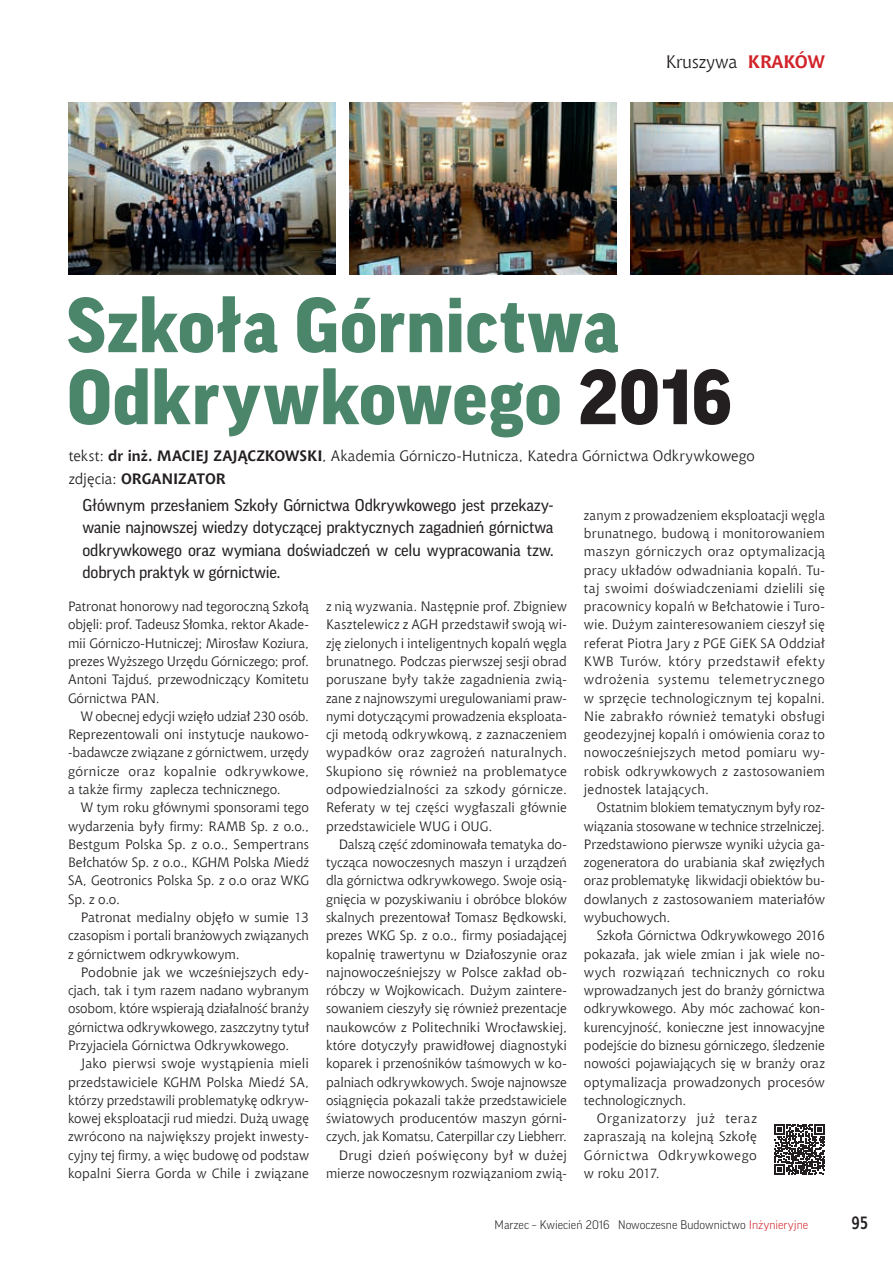
<style>
.page{position:relative;width:893px;height:1263px;background:#fff}
.page>*{position:absolute;margin:0;border:0;box-sizing:border-box;transform-origin:0 0}
.t1{font:900 75px/72px "Good Pro";letter-spacing:.01em;color:#4b866b}
.t2{font:18px "Chianti EU";color:#231f20}
.t3{font:700 18px "Aerton Cnd EFN";color:#231f20}
.t4{font:16.5px/22.5px "Good Pro";letter-spacing:-.01em;color:#231f20;text-align:justify}
.t5{font:15px/22.5px "Chianti EU";letter-spacing:.005em;color:#231f20}
.t6{font:13.5px/18.3px "Chianti EU";color:#231f20;text-align:justify}
.t7{font:13.5px "Chianti EU";letter-spacing:.05em;color:#231f20}
.t8{font:13.5px "Chianti EU";letter-spacing:.04em;color:#231f20}
.t9{font:300 12px "Good Pro";color:#231f20}
.s1{font-weight:700;color:#d1232a}
.s2{color:#231f20}
.s3{font-weight:700}
.s4{color:#d1232a}
</style>
<div class="page">
<img style="left:69px;top:102px;width:266px;height:172px">
<img style="left:350px;top:102px;width:266px;height:172px">
<img style="left:631px;top:102px;width:262px;height:172px">
<svg style="left:774px;top:1124px;width:51px;height:51px"></svg>
<h2 class="t2" style="left:666px;top:51px;width:161px">Kruszywa <span class="s1">KRAKÓW</span></h2>
<h1 class="t1" style="left:67px;top:289px;width:666px">Szkoła Górnictwa<br>Odkrywkowego <span class="s2">2016</span></h1>
<p class="t5" style="left:69px;top:444px;width:688px">tekst: <span class="s3">dr inż. MACIEJ ZAJĄCZKOWSKI</span>, Akademia Górniczo-Hutnicza, Katedra Górnictwa Odkrywkowego zdjęcia: <span class="s3">ORGANIZATOR</span></p>
<p class="t4" style="left:82px;top:493px;width:473px">Głównym przesłaniem Szkoły Górnictwa Odkrywkowego jest przekazy&shy;wanie najnowszej wiedzy dotyczącej praktycznych zagadnień górnictwa odkrywkowego oraz wymiana doświadczeń w celu wypracowania tzw. dobrych praktyk w górnictwie.</p>
<p class="t6" style="left:68px;top:597px;width:242px">Patronat honorowy nad tegoroczną Szkołą objęli: prof. Tadeusz Słomka, rektor Akade&shy;mii Górniczo-Hutniczej; Mirosław Koziura, prezes Wyższego Urzędu Górniczego; prof.<br>Antoni Tajduś, przewodniczący Komitetu Górnictwa PAN.</p>
<p class="t6" style="left:68px;top:707px;width:242px;text-indent:13px">W obecnej edycji wzięło udział 230 osób.<br>Reprezentowali oni instytucje naukowo--badawcze związane z górnictwem, urzędy górnicze oraz kopalnie odkrywkowe, a także firmy zaplecza technicznego.</p>
<p class="t6" style="left:68px;top:798px;width:242px;text-indent:13px">W tym roku głównymi sponsorami tego wydarzenia były firmy: RAMB Sp. z o.o., Bestgum Polska Sp. z o.o., Sempertrans Bełchatów Sp. z o.o., KGHM Polska Miedź SA, Geotronics Polska Sp. z o.o oraz WKG Sp. z o.o.</p>
<p class="t6" style="left:68px;top:908px;width:242px;text-indent:13px">Patronat medialny objęło w sumie 13 czasopism i portali branżowych związanych z górnictwem odkrywkowym.</p>
<p class="t6" style="left:68px;top:963px;width:242px;text-indent:13px">Podobnie jak we wcześniejszych edy&shy;cjach, tak i tym razem nadano wybranym osobom, które wspierają działalność branży górnictwa odkrywkowego, zaszczytny tytuł Przyjaciela Górnictwa Odkrywkowego.</p>
<p class="t6" style="left:68px;top:1054px;width:242px;text-indent:13px">Jako pierwsi swoje wystąpienia mieli przedstawiciele KGHM Polska Miedź SA, którzy przedstawili problematykę odkryw&shy;kowej eksploatacji rud miedzi. Dużą uwagę zwrócono na największy projekt inwesty&shy;cyjny tej firmy, a więc budowę od podstaw kopalni Sierra Gorda w Chile i związane</p>
<p class="t6" style="left:326px;top:597px;width:242px">z nią wyzwania. Następnie prof. Zbigniew Kasztelewicz z AGH przedstawił swoją wi&shy;zję zielonych i inteligentnych kopalń węgla brunatnego. Podczas pierwszej sesji obrad poruszane były także zagadnienia zwią&shy;zane z najnowszymi uregulowaniami praw&shy;nymi dotyczącymi prowadzenia eksploata&shy;cji metodą odkrywkową, z zaznaczeniem wypadków oraz zagrożeń naturalnych.<br>Skupiono się również na problematyce odpowiedzialności za szkody górnicze.<br>Referaty w tej części wygłaszali głównie przedstawiciele WUG i OUG.</p>
<p class="t6" style="left:326px;top:835px;width:242px;text-align:right">Dalszą część zdominowała tematyka do&shy;tycząca nowoczesnych maszyn i urządzeń dla górnictwa odkrywkowego. Swoje osią&shy;gnięcia w pozyskiwaniu i obróbce bloków skalnych prezentował Tomasz Będkowski, prezes WKG Sp. z o.o., firmy posiadającej kopalnię trawertynu w Działoszynie oraz najnowocześniejszy w Polsce zakład ob&shy;róbczy w Wojkowicach. Dużym zaintere&shy;sowaniem cieszyły się również prezentacje naukowców z Politechniki Wrocławskiej, które dotyczyły prawidłowej diagnostyki koparek i przenośników taśmowych w ko&shy;palniach odkrywkowych. Swoje najnowsze osiągnięcia pokazali także przedstawiciele światowych producentów maszyn górni&shy;czych, jak Komatsu, Caterpillar czy Liebherr.<br>Drugi dzień poświęcony był w dużej mierze nowoczesnym rozwiązaniom zwią-</p>
<p class="t6" style="left:584px;top:506px;width:242px">zanym z prowadzeniem eksploatacji węgla brunatnego, budową i monitorowaniem maszyn górniczych oraz optymalizacją pracy układów odwadniania kopalń. Tu&shy;taj swoimi doświadczeniami dzielili się pracownicy kopalń w Bełchatowie i Turo&shy;wie. Dużym zainteresowaniem cieszył się referat Piotra Jary z PGE GiEK SA Oddział KWB Turów, który przedstawił efekty wdrożenia systemu telemetrycznego w sprzęcie technologicznym tej kopalni.<br>Nie zabrakło również tematyki obsługi geodezyjnej kopalń i omówienia coraz to nowocześniejszych metod pomiaru wy&shy;robisk odkrywkowych z zastosowaniem jednostek latających.</p>
<p class="t6" style="left:584px;top:798px;width:242px;text-indent:13px">Ostatnim blokiem tematycznym były roz&shy;wiązania stosowane w technice strzelniczej.<br>Przedstawiono pierwsze wyniki użycia ga&shy;zogeneratora do urabiania skał zwięzłych oraz problematykę likwidacji obiektów bu&shy;dowlanych z zastosowaniem materiałów wybuchowych.</p>
<p class="t6" style="left:597px;top:926px;width:230px">Szkoła Górnictwa Odkrywkowego 2016</p>
<p class="t6" style="left:584px;top:944px;width:242px">pokazała, jak wiele zmian i jak wiele no-</p>
<p class="t6" style="left:584px;top:963px;width:242px">wych rozwiązań technicznych co roku</p>
<p class="t6" style="left:584px;top:981px;width:242px">wprowadzanych jest do branży górnictwa</p>
<p class="t6" style="left:584px;top:999px;width:242px">odkrywkowego. Aby móc zachować kon-</p>
<p class="t6" style="left:584px;top:1018px;width:242px">kurencyjność, konieczne jest innowacyjne</p>
<p class="t6" style="left:584px;top:1036px;width:242px">podejście do biznesu górniczego, śledzenie</p>
<p class="t6" style="left:584px;top:1054px;width:242px">nowości pojawiających się w branży oraz</p>
<p class="t6" style="left:584px;top:1072px;width:242px">optymalizacja prowadzonych procesów</p>
<p class="t6" style="left:584px;top:1091px;width:104px">technologicznych.</p>
<p class="t7" style="left:597px;top:1110px;width:162px">Organizatorzy już teraz</p>
<p class="t6" style="left:584px;top:1127px;width:174px">zapraszają na kolejną Szkołę</p>
<p class="t8" style="left:584px;top:1147px;width:174px">Górnictwa Odkrywkowego</p>
<p class="t6" style="left:584px;top:1164px;width:77px">w roku 2017.</p>
<p class="t9" style="left:495px;top:1218px;width:315px">Marzec – Kwiecień 2016 Nowoczesne Budownictwo <span class="s4">Inżynieryjne</span></p>
<h2 class="t3" style="left:851px;top:1212px;width:18px">95</h2>
</div>
